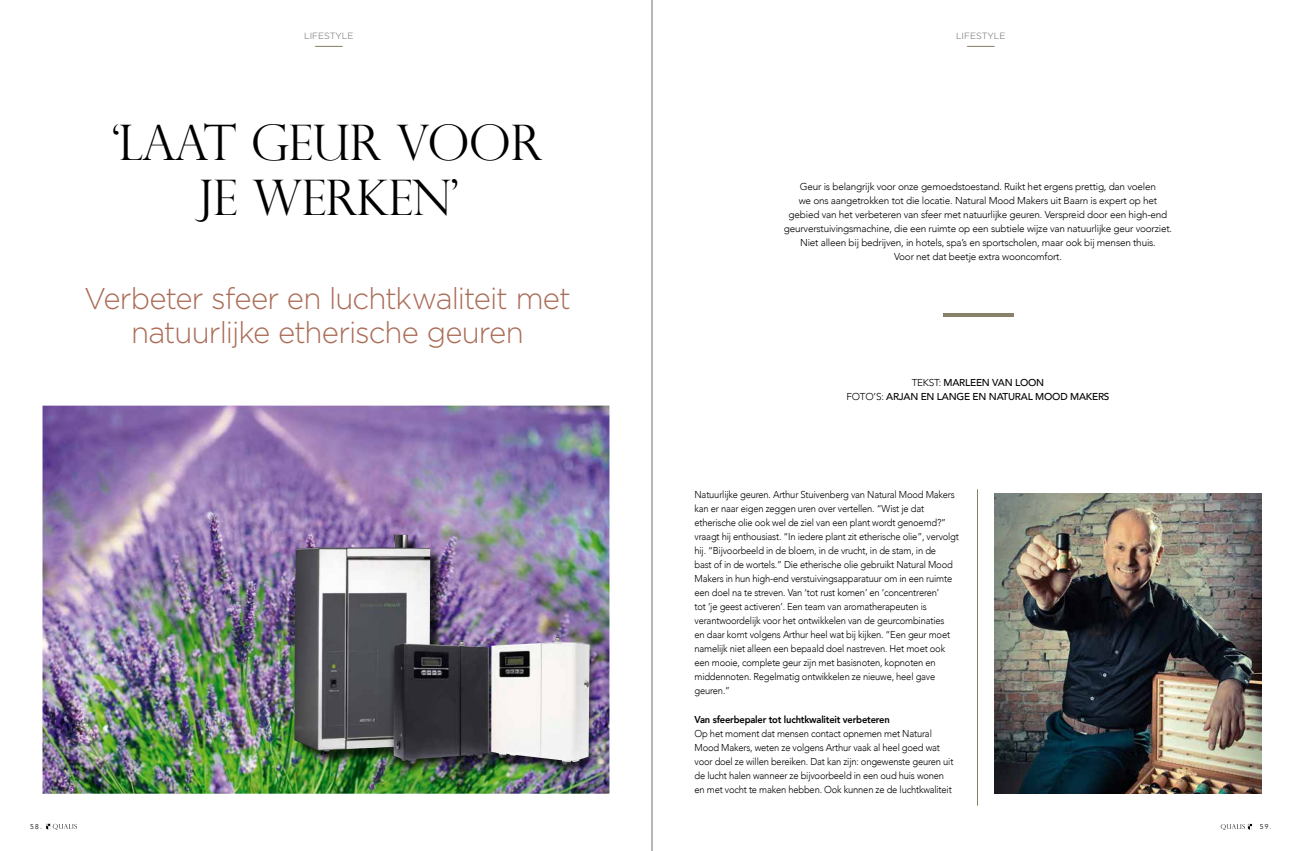
<style>
.page{position:relative;width:1304px;height:851px;background:#fff}
.page>*{position:absolute;margin:0;border:0;box-sizing:border-box;transform-origin:0 0}
.t1{font:300 49px/55px "Perpetua Titling";letter-spacing:-.02em;color:#000;text-align:center}
.t2{font:300 30px/34px "Gotham";letter-spacing:-.035em;color:#aa6c57;text-align:center}
.t3{font:300 10px/14px "Avenir";letter-spacing:-.02em;color:#000;scale:.94 1}
.t4{font:300 10px/14px "Avenir";letter-spacing:-.02em;color:#000;text-align:center}
.t5{font:500 10px/14px "Avenir";letter-spacing:-.02em;color:#000;text-align:center}
.t6{font:800 10px "Avenir";letter-spacing:-.02em;color:#000;scale:.94 1}
.t7{font:300 9px "Gotham";color:#626261}
.t8{font:300 7px "Avenir";color:#000}
.s1{font-weight:300}
</style>
<div class="page">
<svg style="left:967px;top:46px;width:28px;height:1px"></svg>
<svg style="left:315px;top:46px;width:28px;height:1px"></svg>
<img style="left:43px;top:405px;width:566px;height:388px">
<hr style="left:943px;top:313px;width:71px;height:3px;background:#898069">
<div style="left:296px;top:536px;width:147px;height:230px;background:#000;opacity:.75"></div>
<img style="left:294px;top:534px;width:136px;height:219px">
<div style="left:388px;top:636px;width:208px;height:140px;background:#000;opacity:.75"></div>
<img style="left:394px;top:636px;width:196px;height:129px">
<hr style="left:977px;top:489px;width:1px;height:316px;background:#857c64">
<img style="left:994px;top:493px;width:267px;height:300px">
<hr style="left:651px;top:0;width:1px;height:850px;background:#6e6e6e">
<svg style="left:46px;top:823px;width:31px;height:6px"></svg>
<svg style="left:1221px;top:823px;width:31px;height:6px"></svg>
<p class="t7" style="left:304px;top:30px;width:51px">LIFESTYLE</p>
<p class="t7" style="left:956px;top:30px;width:51px">LIFESTYLE</p>
<h1 class="t1" style="left:112px;top:115px;width:432px">‘LAAT GEUR VOOR<br>JE WERKEN’</h1>
<h2 class="t2" style="left:84px;top:280px;width:488px">Verbeter sfeer en luchtkwaliteit met natuurlijke etherische geuren</h2>
<p class="t4" style="left:784px;top:180px;width:390px">Geur is belangrijk voor onze gemoedstoestand. Ruikt het ergens prettig, dan voelen<br>we ons aangetrokken tot die locatie. Natural Mood Makers uit Baarn is expert op het gebied van het verbeteren van sfeer met natuurlijke geuren. Verspreid door een high-end geurverstuivingsmachine, die een ruimte op een subtiele wijze van natuurlijke geur voorziet.<br>Niet alleen bij bedrijven, in hotels, spa’s en sportscholen, maar ook bij mensen thuis.<br>Voor net dat beetje extra wooncomfort.</p>
<p class="t5" style="left:846px;top:375px;width:265px"><span class="s1">TEKST:</span> MARLEEN VAN LOON<br><span class="s1">FOTO’S:</span> ARJAN EN LANGE EN NATURAL MOOD MAKERS</p>
<p class="t3" style="left:694px;top:488px;width:283px">Natuurlijke geuren. Arthur Stuivenberg van Natural Mood Makers kan er naar eigen zeggen uren over vertellen. “Wist je dat etherische olie ook wel de ziel van een plant wordt genoemd?” vraagt hij enthousiast. “In iedere plant zit etherische olie”, vervolgt hij. “Bijvoorbeeld in de bloem, in de vrucht, in de stam, in de<br>bast of in de wortels.” Die etherische olie gebruikt Natural Mood Makers in hun high-end verstuivingsapparatuur om in een ruimte een doel na te streven. Van ‘tot rust komen’ en ‘concentreren’<br>tot ‘je geest activeren’. Een team van aromatherapeuten is verantwoordelijk voor het ontwikkelen van de geurcombinaties<br>en daar komt volgens Arthur heel wat bij kijken. “Een geur moet namelijk niet alleen een bepaald doel nastreven. Het moet ook een mooie, complete geur zijn met basisnoten, kopnoten en middennoten. Regelmatig ontwikkelen ze nieuwe, heel gave geuren.”</p>
<p class="t6" style="left:694px;top:711px;width:209px">Van sfeerbepaler tot luchtkwaliteit verbeteren</p>
<p class="t3" style="left:694px;top:726px;width:277px">Op het moment dat mensen contact opnemen met Natural Mood Makers, weten ze volgens Arthur vaak al heel goed wat voor doel ze willen bereiken. Dat kan zijn: ongewenste geuren uit de lucht halen wanneer ze bijvoorbeeld in een oud huis wonen en met vocht te maken hebben. Ook kunnen ze de luchtkwaliteit</p>
<p class="t8" style="left:30px;top:822px;width:13px">58.</p>
<p class="t8" style="left:1260px;top:822px;width:13px">59.</p>
</div>
